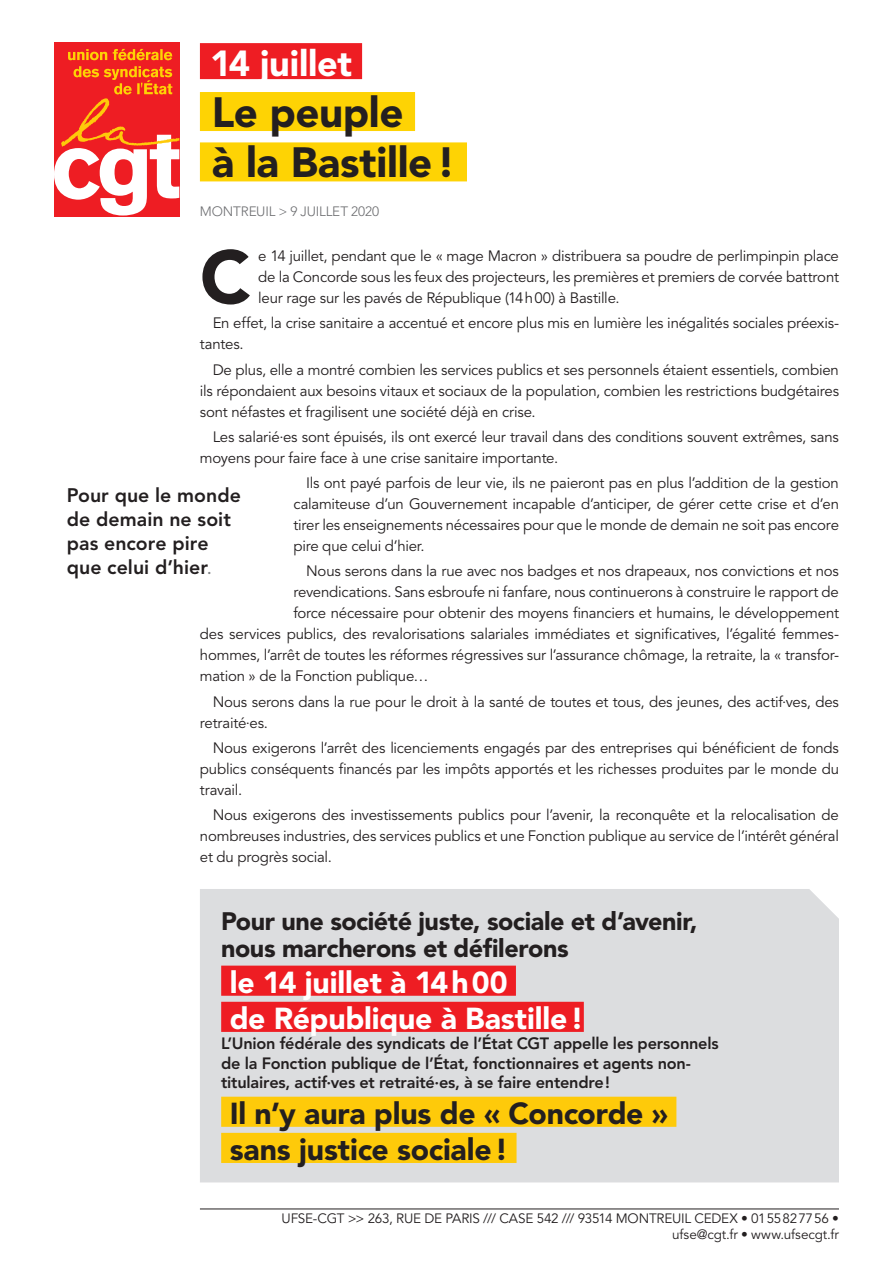
<style>
.page{position:relative;width:893px;height:1263px;background:#fff}
.page>*{position:absolute;margin:0;border:0;box-sizing:border-box;transform-origin:0 0}
.t1{font:900 74.25px "Avenir LT Std";color:#231f20}
.t2{font:900 42px/50.4px "Avenir LT Std";letter-spacing:-.01em;color:#231f20}
.t3{font:900 36px "Avenir LT Std";letter-spacing:-.005em;color:#fff}
.t4{font:900 30.15px/36.2px "Avenir LT Std";letter-spacing:-.005em;color:#231f20}
.t5{font:900 30.15px/36.2px "Avenir LT Std";letter-spacing:-.005em;color:#fff}
.t6{font:900 25.05px/27.2px "Avenir LT Std";letter-spacing:-.015em;color:#231f20}
.t7{font:800 19.5px/24px "Avenir LT Std";color:#231f20}
.t8{font:800 16.35px/19.6px "Avenir LT Std";letter-spacing:-.015em;color:#231f20}
.t9{font:15px/21px "Avenir LT Std";letter-spacing:-.015em;color:#231f20;text-align:justify}
.t10{font:13.5px/16.2px "Avenir LT Std";letter-spacing:-.01em;color:#231f20;text-align:right}
.t11{font:300 13.5px "Avenir LT Std";letter-spacing:-.01em;color:#6c6d70}
.s1{font-weight:400;font-size:21px;color:#808285}
</style>
<div class="page">
<div style="left:200px;top:43px;width:162px;height:36px;background:#ee1d23"></div>
<div style="left:200px;top:92px;width:215px;height:39px;background:#fed304"></div>
<div style="left:200px;top:142px;width:267px;height:39px;background:#fed304"></div>
<div style="left:54px;top:42px;width:125px;height:175px;background:#ee1d23"></div>
<hr style="left:200px;top:1209px;width:639px;height:1px;background:#231f20">
<svg style="left:54px;top:66px;width:125px;height:150px"></svg>
<svg style="left:68px;top:49px;width:104px;height:11px"></svg>
<div style="left:200px;top:889px;width:639px;height:293px;background:#dcdddf"></div>
<div style="left:221px;top:966px;width:295px;height:30px;background:#ee1d23"></div>
<div style="left:221px;top:1002px;width:363px;height:30px;background:#ee1d23"></div>
<div style="left:221px;top:1097px;width:455px;height:30px;background:#feca0a"></div>
<div style="left:221px;top:1133px;width:296px;height:30px;background:#feca0a"></div>
<h3 class="t3" style="left:210px;top:42px;width:143px">14 juillet</h3>
<h2 class="t2" style="left:212px;top:87px;width:245px">Le peuple<br>à la Bastille!</h2>
<p class="t11" style="left:200px;top:204px;width:181px">MONTREUIL &gt; 9 JUILLET 2020</p>
<h1 class="t1" style="left:200px;top:232px;width:52px">C</h1>
<p class="t9" style="left:258px;top:246px;width:582px">e 14 juillet, pendant que le « mage Macron » distribuera sa poudre de perlimpinpin place de la Concorde sous les feux des projecteurs, les premières et premiers de corvée battront leur rage sur les pavés de République (14h00) à Bastille.</p>
<p class="t9" style="left:200px;top:313px;width:640px;text-indent:13px">En effet, la crise sanitaire a accentué et encore plus mis en lumière les inégalités sociales préexis&shy;tantes.</p>
<p class="t9" style="left:200px;top:359px;width:641px;text-indent:13px">De plus, elle a montré combien les services publics et ses personnels étaient essentiels, combien ils répondaient aux besoins vitaux et sociaux de la population, combien les restrictions budgétaires sont néfastes et fragilisent une société déjà en crise.</p>
<p class="t9" style="left:200px;top:427px;width:640px;text-indent:13px">Les salarié·es sont épuisés, ils ont exercé leur travail dans des conditions souvent extrêmes, sans moyens pour faire face à une crise sanitaire importante.</p>
<p class="t9" style="left:293px;top:473px;width:547px;text-indent:13px">Ils ont payé parfois de leur vie, ils ne paieront pas en plus l’addition de la gestion calamiteuse d’un Gouvernement incapable d’anticiper, de gérer cette crise et d’en tirer les enseignements nécessaires pour que le monde de demain ne soit pas encore pire que celui d’hier.</p>
<p class="t9" style="left:306px;top:561px;width:534px">Nous serons dans la rue avec nos badges et nos drapeaux, nos convictions et nos</p>
<p class="t9" style="left:293px;top:582px;width:547px">revendications. Sans esbroufe ni fanfare, nous continuerons à construire le rapport de</p>
<p class="t9" style="left:293px;top:603px;width:547px">force nécessaire pour obtenir des moyens financiers et humains, le développement</p>
<p class="t9" style="left:200px;top:624px;width:641px">des services publics, des revalorisations salariales immédiates et significatives, l’égalité femmes-</p>
<p class="t9" style="left:200px;top:645px;width:640px">hommes, l’arrêt de toutes les réformes régressives sur l’assurance chômage, la retraite, la « transfor-</p>
<p class="t9" style="left:200px;top:666px;width:230px">mation » de la Fonction publique…</p>
<p class="t9" style="left:200px;top:691px;width:640px;text-indent:13px">Nous serons dans la rue pour le droit à la santé de toutes et tous, des jeunes, des actif·ves, des retraité·es.</p>
<p class="t9" style="left:200px;top:738px;width:641px;text-indent:13px">Nous exigerons l’arrêt des licenciements engagés par des entreprises qui bénéficient de fonds publics conséquents financés par les impôts apportés et les richesses produites par le monde du travail.</p>
<p class="t9" style="left:200px;top:805px;width:641px;text-indent:13px">Nous exigerons des investissements publics pour l’avenir, la reconquête et la relocalisation de nombreuses industries, des services publics et une Fonction publique au service de l’intérêt général et du progrès social.</p>
<h3 class="t7" style="left:67px;top:483px;width:176px">Pour que le monde de demain ne soit pas encore pire que celui d’hier<span class="s1">.</span></h3>
<h3 class="t6" style="left:221px;top:907px;width:478px">Pour une société juste, sociale et d’avenir, nous marcherons et défilerons</h3>
<h3 class="t5" style="left:230px;top:964px;width:356px">le 14 juillet à 14h00<br>de République à Bastille!</h3>
<p class="t8" style="left:221px;top:1033px;width:499px">L’Union fédérale des syndicats de l’État CGT appelle les personnels de la Fonction publique de l’État, fonctionnaires et agents non&shy;titulaires, actif·ves et retraité·es, à se faire entendre!</p>
<h3 class="t4" style="left:230px;top:1095px;width:440px">Il n’y aura plus de « Concorde » sans justice sociale!</h3>
<p class="t10" style="left:282px;top:1210px;width:559px">UFSE-CGT &gt;&gt; 263, RUE DE PARIS /// CASE 542 /// 93514 MONTREUIL CEDEX • 0155827756 • ufse@cgt.fr • www.ufsecgt.fr</p>
</div>
